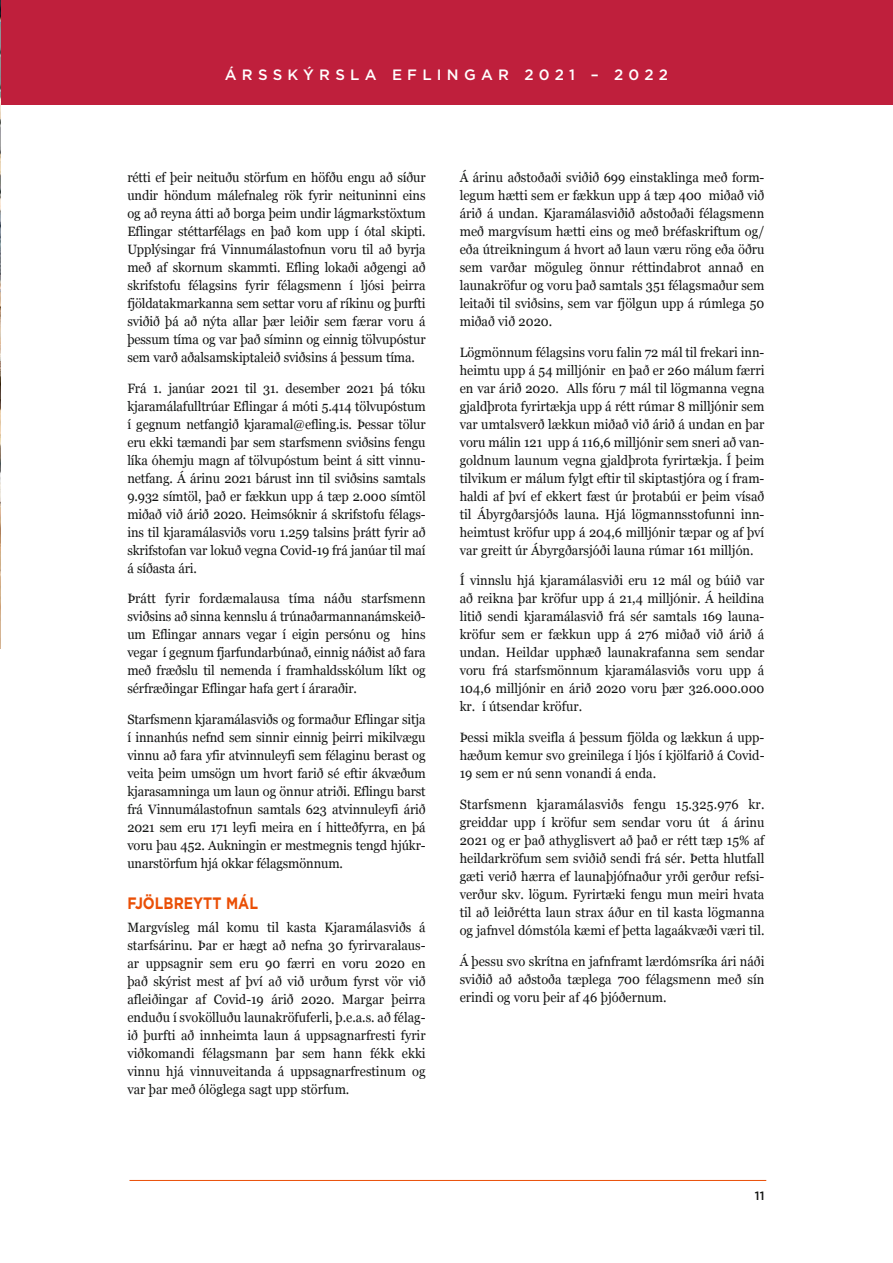
<style>
.page{position:relative;width:893px;height:1263px;background:#fff}
.page>*{position:absolute;margin:0;border:0;box-sizing:border-box;transform-origin:0 0}
.t1{font:700 16.5px "Gotham";color:#ea4f06;scale:.85 1}
.t2{font:500 15px "Gotham";letter-spacing:.35em;color:#fff}
.t3{font:13.5px/18px "Georgia";color:#131413;text-align:justify;scale:.95 1}
.t4{font:500 12px "Gotham";color:#131413}
</style>
<div class="page">
<hr style="left:129px;top:1180px;width:637px;height:1px;background:#ea4f06">
<div style="left:0;top:0;width:893px;height:105px;background:#bf1f3c"></div>
<img style="left:0;top:0;width:1px;height:648px">
<p class="t2" style="left:225px;top:64px;width:445px">ÁRSSKÝRSLA EFLINGAR 2021 – 2022</p>
<p class="t3" style="left:127px;top:168px;width:315px">rétti ef þeir neituðu störfum en höfðu engu að síður undir höndum málefnaleg rök fyrir neituninni eins og að reyna átti að borga þeim undir lágmarkstöxtum Eflingar stéttarfélags en það kom upp í ótal skipti.<br>Upplýsingar frá Vinnumálastofnun voru til að byrja með af skornum skammti. Efling lokaði aðgengi að skrifstofu félagsins fyrir félagsmenn í ljósi þeirra fjöldatakmarkanna sem settar voru af ríkinu og þurfti sviðið þá að nýta allar þær leiðir sem færar voru á þessum tíma og var það síminn og einnig tölvupóstur sem varð aðalsamskiptaleið sviðsins á þessum tíma.</p>
<p class="t3" style="left:127px;top:378px;width:315px">Frá 1. janúar 2021 til 31. desember 2021 þá tóku kjaramálafulltrúar Eflingar á móti 5.414 tölvupóstum í gegnum netfangið kjaramal@efling.is. Þessar tölur eru ekki tæmandi þar sem starfsmenn sviðsins fengu líka óhemju magn af tölvupóstum beint á sitt vinnu&shy;netfang. Á árinu 2021 bárust inn til sviðsins samtals 9.932 símtöl, það er fækkun upp á tæp 2.000 símtöl miðað við árið 2020. Heimsóknir á skrifstofu félags&shy;ins til kjaramálasviðs voru 1.259 talsins þrátt fyrir að skrifstofan var lokuð vegna Covid-19 frá janúar til maí á síðasta ári.</p>
<p class="t3" style="left:127px;top:589px;width:315px">Þrátt fyrir fordæmalausa tíma náðu starfsmenn sviðsins að sinna kennslu á trúnaðarmannanámskeið&shy;um Eflingar annars vegar í eigin persónu og hins vegar í gegnum fjarfundarbúnað, einnig náðist að fara með fræðslu til nemenda í framhaldsskólum líkt og sérfræðingar Eflingar hafa gert í áraraðir.</p>
<p class="t3" style="left:127px;top:710px;width:315px">Starfsmenn kjaramálasviðs og formaður Eflingar sitja í innanhús nefnd sem sinnir einnig þeirri mikilvægu vinnu að fara yfir atvinnuleyfi sem félaginu berast og veita þeim umsögn um hvort farið sé eftir ákvæðum kjarasamninga um laun og önnur atriði. Eflingu barst frá Vinnumálastofnun samtals 623 atvinnuleyfi árið 2021 sem eru 171 leyfi meira en í hitteðfyrra, en þá voru þau 452. Aukningin er mestmegnis tengd hjúkr&shy;unarstörfum hjá okkar félagsmönnum.</p>
<p class="t1" style="left:127px;top:892px;width:155px">FJÖLBREYTT MÁL</p>
<p class="t3" style="left:127px;top:917px;width:315px">Margvísleg mál komu til kasta Kjaramálasviðs á starfsárinu. Þar er hægt að nefna 30 fyrirvaralaus&shy;ar uppsagnir sem eru 90 færri en voru 2020 en það skýrist mest af því að við urðum fyrst vör við afleiðingar af Covid-19 árið 2020. Margar þeirra enduðu í svokölluðu launakröfuferli, þ.e.a.s. að félag&shy;ið þurfti að innheimta laun á uppsagnarfresti fyrir viðkomandi félagsmann þar sem hann fékk ekki vinnu hjá vinnuveitanda á uppsagnarfrestinum og var þar með ólöglega sagt upp störfum.</p>
<p class="t3" style="left:460px;top:168px;width:322px">Á árinu aðstoðaði sviðið 699 einstaklinga með form&shy;legum hætti sem er fækkun upp á tæp 400 miðað við árið á undan. Kjaramálasviðið aðstoðaði félagsmenn með margvísum hætti eins og með bréfaskriftum og/ eða útreikningum á hvort að laun væru röng eða öðru sem varðar möguleg önnur réttindabrot annað en launakröfur og voru það samtals 351 félagsmaður sem leitaði til sviðsins, sem var fjölgun upp á rúmlega 50 miðað við 2020.</p>
<p class="t3" style="left:460px;top:342px;width:322px">Lögmönnum félagsins voru falin 72 mál til frekari inn&shy;heimtu upp á 54 milljónir en það er 260 málum færri en var árið 2020. Alls fóru 7 mál til lögmanna vegna gjaldþrota fyrirtækja upp á rétt rúmar 8 milljónir sem var umtalsverð lækkun miðað við árið á undan en þar voru málin 121 upp á 116,6 milljónir sem sneri að van&shy;goldnum launum vegna gjaldþrota fyrirtækja. Í þeim tilvikum er málum fylgt eftir til skiptastjóra og í fram&shy;haldi af því ef ekkert fæst úr þrotabúi er þeim vísað til Ábyrgðarsjóðs launa. Hjá lögmannsstofunni inn&shy;heimtust kröfur upp á 204,6 milljónir tæpar og af því var greitt úr Ábyrgðarsjóði launa rúmar 161 milljón.</p>
<p class="t3" style="left:460px;top:571px;width:322px">Í vinnslu hjá kjaramálasviði eru 12 mál og búið var að reikna þar kröfur upp á 21,4 milljónir. Á heildina litið sendi kjaramálasvið frá sér samtals 169 launa&shy;kröfur sem er fækkun upp á 276 miðað við árið á undan. Heildar upphæð launakrafanna sem sendar voru frá starfsmönnum kjaramálasviðs voru upp á 104,6 milljónir en árið 2020 voru þær 326.000.000 kr. í útsendar kröfur.</p>
<p class="t3" style="left:460px;top:728px;width:322px">Þessi mikla sveifla á þessum fjölda og lækkun á upp&shy;hæðum kemur svo greinilega í ljós í kjölfarið á Covid-19 sem er nú senn vonandi á enda.</p>
<p class="t3" style="left:460px;top:795px;width:322px">Starfsmenn kjaramálasviðs fengu 15.325.976 kr. greiddar upp í kröfur sem sendar voru út á árinu 2021 og er það athyglisvert að það er rétt tæp 15% af heildarkröfum sem sviðið sendi frá sér. Þetta hlutfall gæti verið hærra ef launaþjófnaður yrði gerður refsi&shy;verður skv. lögum. Fyrirtæki fengu mun meiri hvata til að leiðrétta laun strax áður en til kasta lögmanna og jafnvel dómstóla kæmi ef þetta lagaákvæði væri til.</p>
<p class="t3" style="left:460px;top:951px;width:322px">Á þessu svo skrítna en jafnframt lærdómsríka ári náði sviðið að aðstoða tæplega 700 félagsmenn með sín erindi og voru þeir af 46 þjóðernum.</p>
<p class="t4" style="left:755px;top:1187px;width:11px">11</p>
</div>
